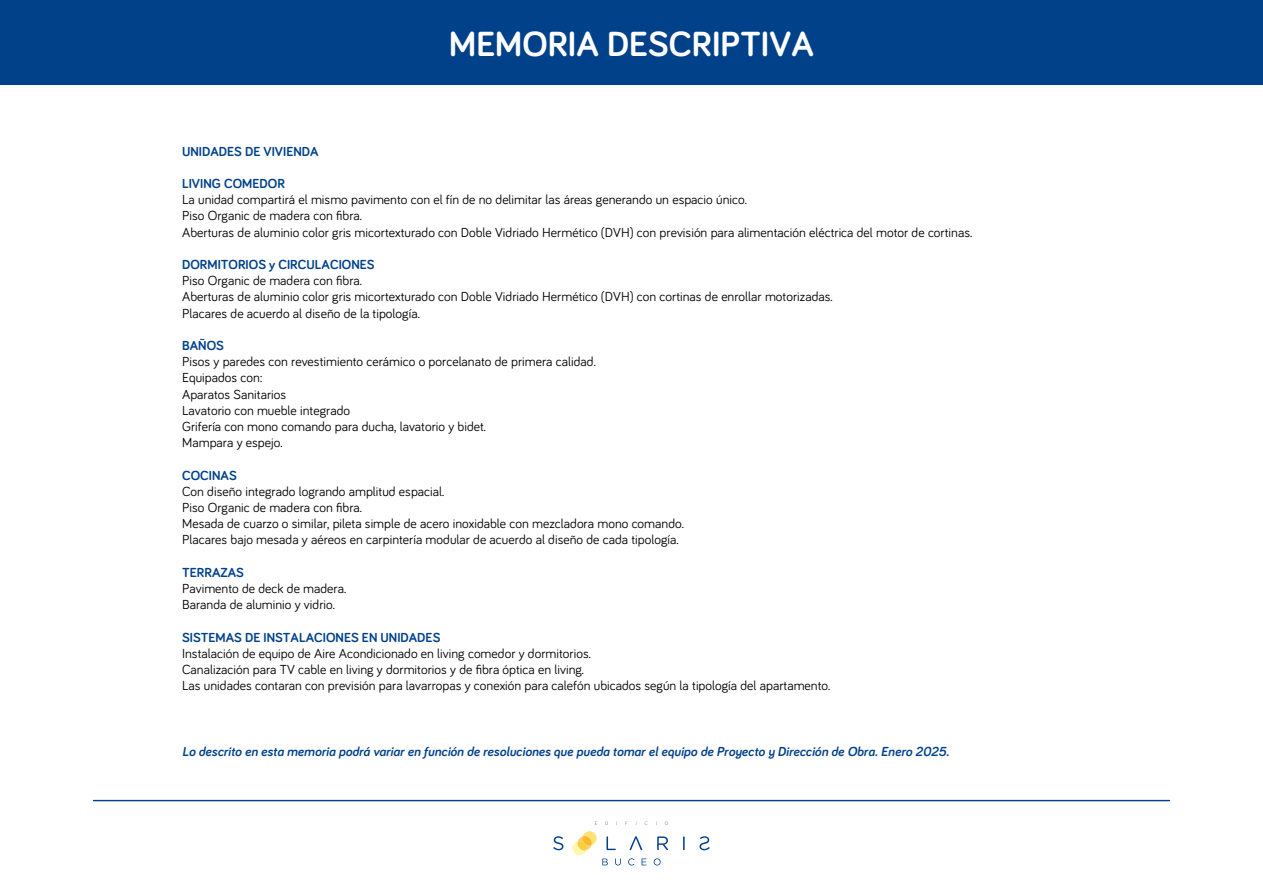
<style>
.page{position:relative;width:1263px;height:893px;background:#fff}
.page>*{position:absolute;margin:0;border:0;box-sizing:border-box;transform-origin:0 0}
.t1{font:700 36px "Bariol";color:#fff}
.t2{font:13.5px/16.2px "Bariol";color:#000}
.t3{font:italic 700 13.5px "Bariol";color:#00418a}
.t4{font:700 13.5px "Bariol";color:#00418a}
</style>
<div class="page">
<div style="left:0;top:0;width:1263px;height:85px;background:#00418a"></div>
<svg style="left:93px;top:800px;width:1077px;height:1px"></svg>
<svg style="left:553px;top:836px;width:10px;height:14px"></svg>
<svg style="left:657px;top:836px;width:11px;height:14px"></svg>
<svg style="left:683px;top:836px;width:2px;height:14px"></svg>
<svg style="left:699px;top:836px;width:11px;height:14px"></svg>
<svg style="left:630px;top:836px;width:12px;height:14px"></svg>
<svg style="left:572px;top:831px;width:49px;height:34px"></svg>
<svg style="left:628px;top:858px;width:6px;height:7px"></svg>
<svg style="left:642px;top:859px;width:5px;height:6px"></svg>
<svg style="left:654px;top:858px;width:7px;height:7px"></svg>
<h1 class="t1" style="left:449px;top:19px;width:366px">MEMORIA DESCRIPTIVA</h1>
<p class="t4" style="left:182px;top:142px;width:138px">UNIDADES DE VIVIENDA</p>
<p class="t4" style="left:182px;top:174px;width:104px">LIVING COMEDOR</p>
<p class="t2" style="left:182px;top:191px;width:792px">La unidad compartirá el mismo pavimento con el fín de no delimitar las áreas generando un espacio único.<br>Piso Organic de madera con fibra.<br>Aberturas de aluminio color gris micortexturado con Doble Vidriado Hermético (DVH) con previsión para alimentación eléctrica del motor de cortinas.</p>
<p class="t4" style="left:182px;top:255px;width:194px">DORMITORIOS y CIRCULACIONES</p>
<p class="t2" style="left:182px;top:272px;width:652px">Piso Organic de madera con fibra.<br>Aberturas de aluminio color gris micortexturado con Doble Vidriado Hermético (DVH) con cortinas de enrollar motorizadas.<br>Placares de acuerdo al diseño de la tipología.</p>
<p class="t4" style="left:182px;top:336px;width:43px">BAÑOS</p>
<p class="t2" style="left:182px;top:353px;width:415px">Pisos y paredes con revestimiento cerámico o porcelanato de primera calidad.<br>Equipados con:<br>Aparatos Sanitarios<br>Lavatorio con mueble integrado<br>Grifería con mono comando para ducha, lavatorio y bidet.<br>Mampara y espejo.</p>
<p class="t4" style="left:182px;top:466px;width:56px">COCINAS</p>
<p class="t2" style="left:182px;top:483px;width:503px">Con diseño integrado logrando amplitud espacial.<br>Piso Organic de madera con fibra.<br>Mesada de cuarzo o similar, pileta simple de acero inoxidable con mezcladora mono comando.<br>Placares bajo mesada y aéreos en carpintería modular de acuerdo al diseño de cada tipología.</p>
<p class="t4" style="left:182px;top:563px;width:63px">TERRAZAS</p>
<p class="t2" style="left:182px;top:580px;width:166px">Pavimento de deck de madera.<br>Baranda de aluminio y vidrio.</p>
<p class="t4" style="left:182px;top:628px;width:260px">SISTEMAS DE INSTALACIONES EN UNIDADES</p>
<p class="t2" style="left:182px;top:645px;width:650px">Instalación de equipo de Aire Acondicionado en living comedor y dormitorios.<br>Canalización para TV cable en living y dormitorios y de fibra óptica en living.<br>Las unidades contaran con previsión para lavarropas y conexión para calefón ubicados según la tipología del apartamento.</p>
<p class="t3" style="left:182px;top:743px;width:769px">Lo descrito en esta memoria podrá variar en función de resoluciones que pueda tomar el equipo de Proyecto y Dirección de Obra. Enero 2025.</p>
</div>
